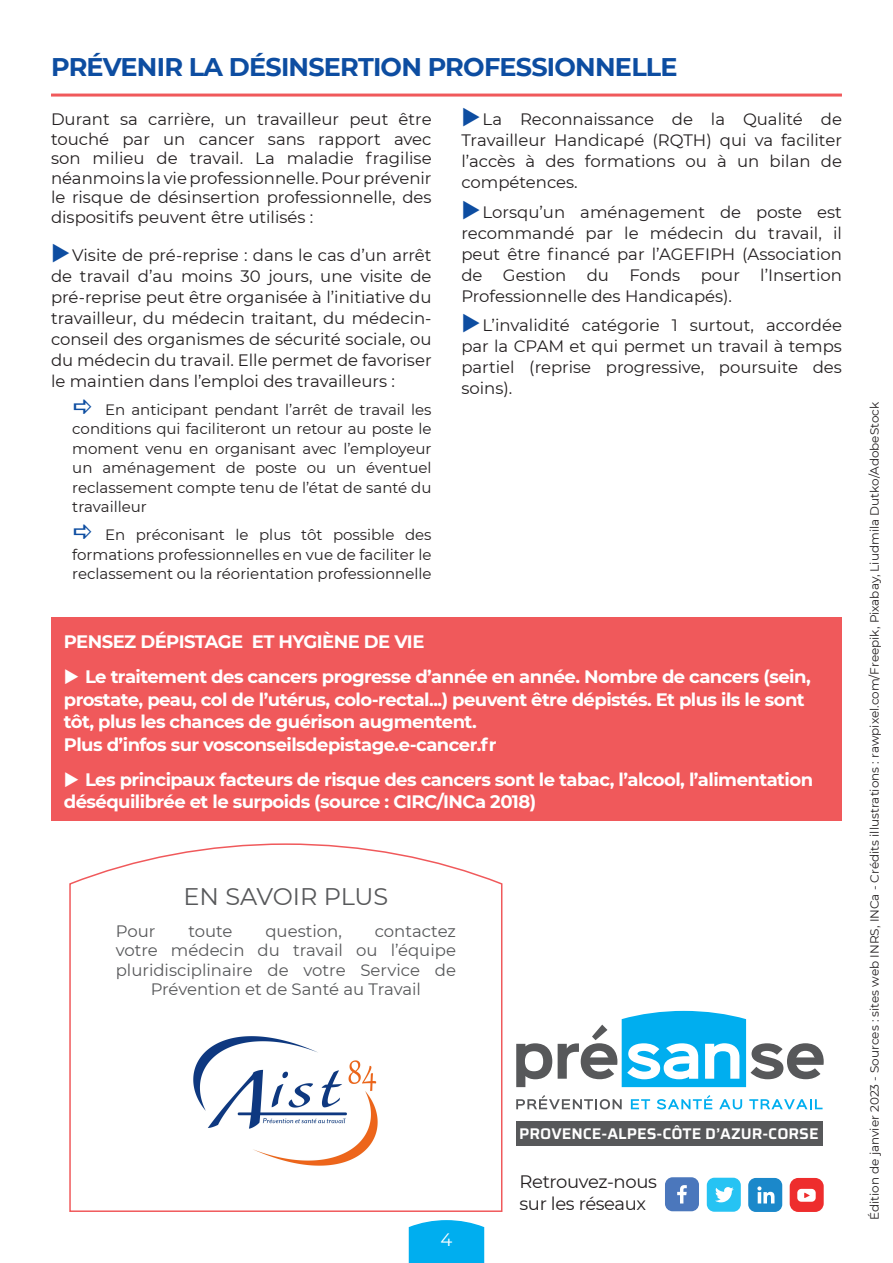
<style>
.page{position:relative;width:893px;height:1263px;background:#fff}
.page>*{position:absolute;margin:0;border:0;box-sizing:border-box;transform-origin:0 0}
.t1{font:700 25.5px "Montserrat";letter-spacing:-.03em;color:#0d4da1}
.t2{font:24px "Montserrat";color:#57585a}
.t3{font:700 18px/22.5px "Montserrat";letter-spacing:-.03em;color:#fff}
.t4{font:18px/21.6px "Montserrat";letter-spacing:-.02em;color:#231f20}
.t5{font:18px "Montserrat";color:#fff}
.t6{font:16.5px/21px "Montserrat";color:#231f20;text-align:justify}
.t7{font:16.5px "Montserrat";color:#57585a}
.t8{font:600 15.45px "Saira";color:#fff}
.t9{font:15px/19.5px "Montserrat";color:#231f20;text-align:justify}
.t10{font:12px "Montserrat";color:#231f20}
</style>
<div class="page">
<svg style="left:408px;top:1220px;width:77px;height:43px;background:#13b4f0"></svg>
<svg style="left:69px;top:843px;width:434px;height:369px"></svg>
<div style="left:665px;top:1177px;width:34px;height:34px;background:#4b77bc;border-radius:8px"></div>
<svg style="left:677px;top:1185px;width:10px;height:18px"></svg>
<div style="left:707px;top:1178px;width:34px;height:34px;background:#26c3f3;border-radius:8px"></div>
<svg style="left:715px;top:1187px;width:19px;height:15px"></svg>
<div style="left:748px;top:1178px;width:34px;height:34px;background:#1b88ca;border-radius:8px"></div>
<svg style="left:757px;top:1186px;width:17px;height:17px"></svg>
<svg style="left:516px;top:1095px;width:106px;height:14px"></svg>
<svg style="left:631px;top:1099px;width:19px;height:10px"></svg>
<svg style="left:657px;top:1095px;width:55px;height:14px"></svg>
<svg style="left:719px;top:1099px;width:23px;height:10px"></svg>
<svg style="left:749px;top:1099px;width:73px;height:10px"></svg>
<svg style="left:516px;top:1043px;width:36px;height:44px"></svg>
<svg style="left:558px;top:1011px;width:266px;height:76px"></svg>
<div style="left:516px;top:1121px;width:306px;height:24px;background:#57585a"></div>
<div style="left:790px;top:1178px;width:34px;height:34px;background:#ee2d2d;border-radius:9px"></div>
<svg style="left:797px;top:1189px;width:19px;height:13px"></svg>
<hr style="left:51px;top:94px;width:791px;height:3px;background:#f0595b">
<div style="left:51px;top:618px;width:791px;height:203px;background:#f0595b"></div>
<img style="left:181px;top:1024px;width:215px;height:152px">
<h1 class="t1" style="left:51px;top:48px;width:628px">PRÉVENIR LA DÉSINSERTION PROFESSIONNELLE</h1>
<p class="t6" style="left:51px;top:109px;width:382px;line-height:19.5px">Durant sa carrière, un travailleur peut être touché par un cancer sans rapport avec son milieu de travail. La maladie fragilise néanmoins la vie professionnelle. Pour prévenir le risque de désinsertion professionnelle, des dispositifs peuvent être utilisés :</p>
<p class="t6" style="left:51px;top:244px;width:382px;text-indent:21px">Visite de pré-reprise : dans le cas d’un arrêt de travail d’au moins 30 jours, une visite de pré-reprise peut être organisée à l’initiative du travailleur, du médecin traitant, du médecin&shy;conseil des organismes de sécurité sociale, ou du médecin du travail. Elle permet de favoriser le maintien dans l’emploi des travailleurs :</p>
<p class="t9" style="left:72px;top:399px;width:361px;text-indent:33px">En anticipant pendant l’arrêt de travail les conditions qui faciliteront un retour au poste le moment venu en organisant avec l’employeur un aménagement de poste ou un éventuel reclassement compte tenu de l’état de santé du travailleur</p>
<p class="t9" style="left:72px;top:525px;width:361px;text-indent:33px">En préconisant le plus tôt possible des formations professionnelles en vue de faciliter le reclassement ou la réorientation professionnelle</p>
<p class="t6" style="left:461px;top:108px;width:382px;text-indent:21px">La Reconnaissance de la Qualité de Travailleur Handicapé (RQTH) qui va faciliter l’accès à des formations ou à un bilan de compétences.</p>
<p class="t6" style="left:461px;top:201px;width:382px;text-indent:21px">Lorsqu’un aménagement de poste est recommandé par le médecin du travail, il peut être financé par l’AGEFIPH (Association de Gestion du Fonds pour l’Insertion Professionnelle des Handicapés).</p>
<p class="t6" style="left:461px;top:314px;width:382px;text-indent:21px">L’invalidité catégorie 1 surtout, accordée par la CPAM et qui permet un travail à temps partiel (reprise progressive, poursuite des soins).</p>
<p class="t3" style="left:85px;top:623px;width:727px;line-height:35.2px;text-indent:-21px">PENSEZ DÉPISTAGE ET HYGIÈNE DE VIE<br>Le traitement des cancers progresse d’année en année. Nombre de cancers (sein,</p>
<p class="t3" style="left:64px;top:687px;width:742px">prostate, peau, col de l’utérus, colo-rectal...) peuvent être dépistés. Et plus ils le sont tôt, plus les chances de guérison augmentent.<br>Plus d’infos sur vosconseilsdepistage.e-cancer.fr</p>
<p class="t3" style="left:64px;top:767px;width:751px;text-indent:21px">Les principaux facteurs de risque des cancers sont le tabac, l’alcool, l’alimentation déséquilibrée et le surpoids (source : CIRC/INCa 2018)</p>
<h2 class="t2" style="left:183px;top:879px;width:206px">EN SAVOIR PLUS</h2>
<p class="t7" style="left:116px;top:920px;width:41px">Pour</p>
<p class="t7" style="left:188px;top:920px;width:46px">toute</p>
<p class="t7" style="left:265px;top:920px;width:78px">question,</p>
<p class="t7" style="left:375px;top:920px;width:83px">contactez</p>
<p class="t7" style="left:116px;top:939px;width:342px">votre médecin du travail ou l’équipe</p>
<p class="t7" style="left:116px;top:959px;width:342px">pluridisciplinaire de votre Service de</p>
<p class="t7" style="left:151px;top:978px;width:272px">Prévention et de Santé au Travail</p>
<p class="t5" style="left:441px;top:1227px;width:13px">4</p>
<p class="t8" style="left:519px;top:1122px;width:301px">PROVENCE-ALPES-CÔTE D’AZUR-CORSE</p>
<p class="t4" style="left:519px;top:1170px;width:139px">Retrouvez-nous sur les réseaux</p>
<p class="t10" style="left:866px;top:1220px;width:820px;rotate:-90deg">Édition de janvier 2023 - Sources : sites web INRS, INCa - Crédits illustrations : rawpixel.com/Freepik, Pixabay, Liudmila Dutko/AdobeStock</p>
</div>
